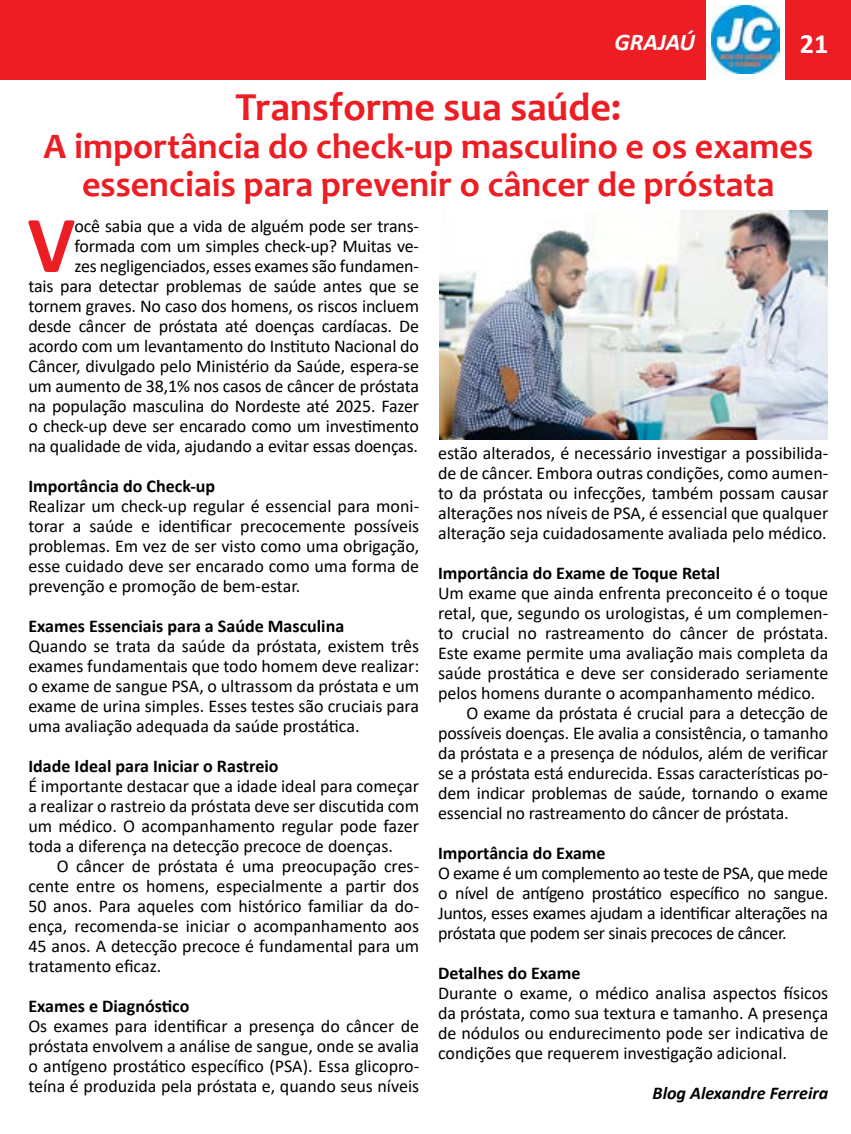
<style>
.page{position:relative;width:851px;height:1134px;background:#fff}
.page>*{position:absolute;margin:0;border:0;box-sizing:border-box;transform-origin:0 0}
.t1{font:700 81px "Calibri";color:#ed1d24}
.t2{font:700 40px "Candara";color:#ed1d24}
.t3{font:700 36px/38px "Candara";color:#ed1d24;text-align:center}
.t4{font:700 28px "Calibri";color:#fff}
.t5{font:italic 700 24px "Calibri";color:#fff}
.t6{font:18px/20px "Calibri";letter-spacing:-.01em;color:#000;text-align:justify}
.t7{font:700 18px "Calibri";color:#000}
.t8{font:italic 700 18px "Calibri";color:#000}
</style>
<div class="page">
<div style="left:785px;top:0;width:65px;height:79px;background:#ed1d24"></div>
<div style="left:0;top:0;width:705px;height:79px;background:#ed1d24"></div>
<img style="left:711px;top:6px;width:68px;height:68px">
<img style="left:439px;top:211px;width:388px;height:229px">
<h3 class="t5" style="left:614px;top:25px;width:82px">GRAJAÚ</h3>
<h3 class="t4" style="left:799px;top:24px;width:30px">21</h3>
<h2 class="t2" style="left:235px;top:82px;width:387px">Transforme sua saúde:</h2>
<h3 class="t3" style="left:44px;top:127px;width:771px">A importância do check-up masculino e os exames essenciais para prevenir o câncer de próstata</h3>
<h1 class="t1" style="left:27px;top:188px;width:49px">V</h1>
<p class="t6" style="left:28px;top:215px;width:392px;text-align:right">ocê sabia que a vida de alguém pode ser trans&shy;formada com um simples check-up? Muitas ve-<br>zes negligenciados, esses exames são fundamen-<br>tais para detectar problemas de saúde antes que se tornem graves. No caso dos homens, os riscos incluem desde câncer de próstata até doenças cardíacas. De acordo com um levantamento do Instituto Nacional do Câncer, divulgado pelo Ministério da Saúde, espera-se um aumento de 38,1% nos casos de câncer de próstata na população masculina do Nordeste até 2025. Fazer o check-up deve ser encarado como um investimento na qualidade de vida, ajudando a evitar essas doenças.</p>
<p class="t7" style="left:28px;top:473px;width:188px">Importância do Check-up</p>
<p class="t6" style="left:28px;top:495px;width:392px">Realizar um check-up regular é essencial para moni&shy;torar a saúde e identificar precocemente possíveis problemas. Em vez de ser visto como uma obrigação, esse cuidado deve ser encarado como uma forma de prevenção e promoção de bem-estar.</p>
<p class="t7" style="left:28px;top:613px;width:317px">Exames Essenciais para a Saúde Masculina</p>
<p class="t6" style="left:28px;top:635px;width:392px">Quando se trata da saúde da próstata, existem três exames fundamentais que todo homem deve realizar: o exame de sangue PSA, o ultrassom da próstata e um exame de urina simples. Esses testes são cruciais para uma avaliação adequada da saúde prostática.</p>
<p class="t7" style="left:28px;top:753px;width:252px">Idade Ideal para Iniciar o Rastreio</p>
<p class="t6" style="left:28px;top:775px;width:392px">É importante destacar que a idade ideal para começar a realizar o rastreio da próstata deve ser discutida com um médico. O acompanhamento regular pode fazer toda a diferença na detecção precoce de doenças.</p>
<p class="t6" style="left:28px;top:855px;width:392px;text-indent:28px">O câncer de próstata é uma preocupação cres&shy;cente entre os homens, especialmente a partir dos 50 anos. Para aqueles com histórico familiar da do&shy;ença, recomenda-se iniciar o acompanhamento aos 45 anos. A detecção precoce é fundamental para um tratamento eficaz.</p>
<p class="t7" style="left:28px;top:993px;width:162px">Exames e Diagnóstico</p>
<p class="t6" style="left:28px;top:1015px;width:392px">Os exames para identificar a presença do câncer de próstata envolvem a análise de sangue, onde se avalia o antígeno prostático específico (PSA). Essa glicopro&shy;teína é produzida pela próstata e, quando seus níveis</p>
<p class="t6" style="left:438px;top:442px;width:391px">estão alterados, é necessário investigar a possibilida&shy;de de câncer. Embora outras condições, como aumen&shy;to da próstata ou infecções, também possam causar alterações nos níveis de PSA, é essencial que qualquer alteração seja cuidadosamente avaliada pelo médico.</p>
<p class="t7" style="left:438px;top:560px;width:283px">Importância do Exame de Toque Retal</p>
<p class="t6" style="left:438px;top:582px;width:391px">Um exame que ainda enfrenta preconceito é o toque</p>
<p class="t6" style="left:438px;top:602px;width:391px">retal, que, segundo os urologistas, é um complemen-</p>
<p class="t6" style="left:438px;top:622px;width:391px">to crucial no rastreamento do câncer de próstata.</p>
<p class="t6" style="left:438px;top:642px;width:391px">Este exame permite uma avaliação mais completa da</p>
<p class="t6" style="left:438px;top:662px;width:391px">saúde prostática e deve ser considerado seriamente</p>
<p class="t6" style="left:438px;top:682px;width:379px">pelos homens durante o acompanhamento médico.</p>
<p class="t6" style="left:466px;top:702px;width:363px">O exame da próstata é crucial para a detecção de</p>
<p class="t6" style="left:438px;top:722px;width:391px">possíveis doenças. Ele avalia a consistência, o tamanho</p>
<p class="t6" style="left:438px;top:742px;width:391px">da próstata e a presença de nódulos, além de verificar</p>
<p class="t6" style="left:438px;top:762px;width:391px">se a próstata está endurecida. Essas características po-</p>
<p class="t6" style="left:438px;top:782px;width:391px">dem indicar problemas de saúde, tornando o exame</p>
<p class="t6" style="left:438px;top:802px;width:352px">essencial no rastreamento do câncer de próstata.</p>
<p class="t7" style="left:438px;top:840px;width:169px">Importância do Exame</p>
<p class="t6" style="left:438px;top:862px;width:391px">O exame é um complemento ao teste de PSA, que mede o nível de antígeno prostático específico no sangue.<br>Juntos, esses exames ajudam a identificar alterações na próstata que podem ser sinais precoces de câncer.</p>
<p class="t7" style="left:438px;top:960px;width:144px">Detalhes do Exame</p>
<p class="t6" style="left:438px;top:982px;width:391px">Durante o exame, o médico analisa aspectos físicos da próstata, como sua textura e tamanho. A presença de nódulos ou endurecimento pode ser indicativa de condições que requerem investigação adicional.</p>
<p class="t8" style="left:652px;top:1080px;width:177px">Blog Alexandre Ferreira</p>
</div>
